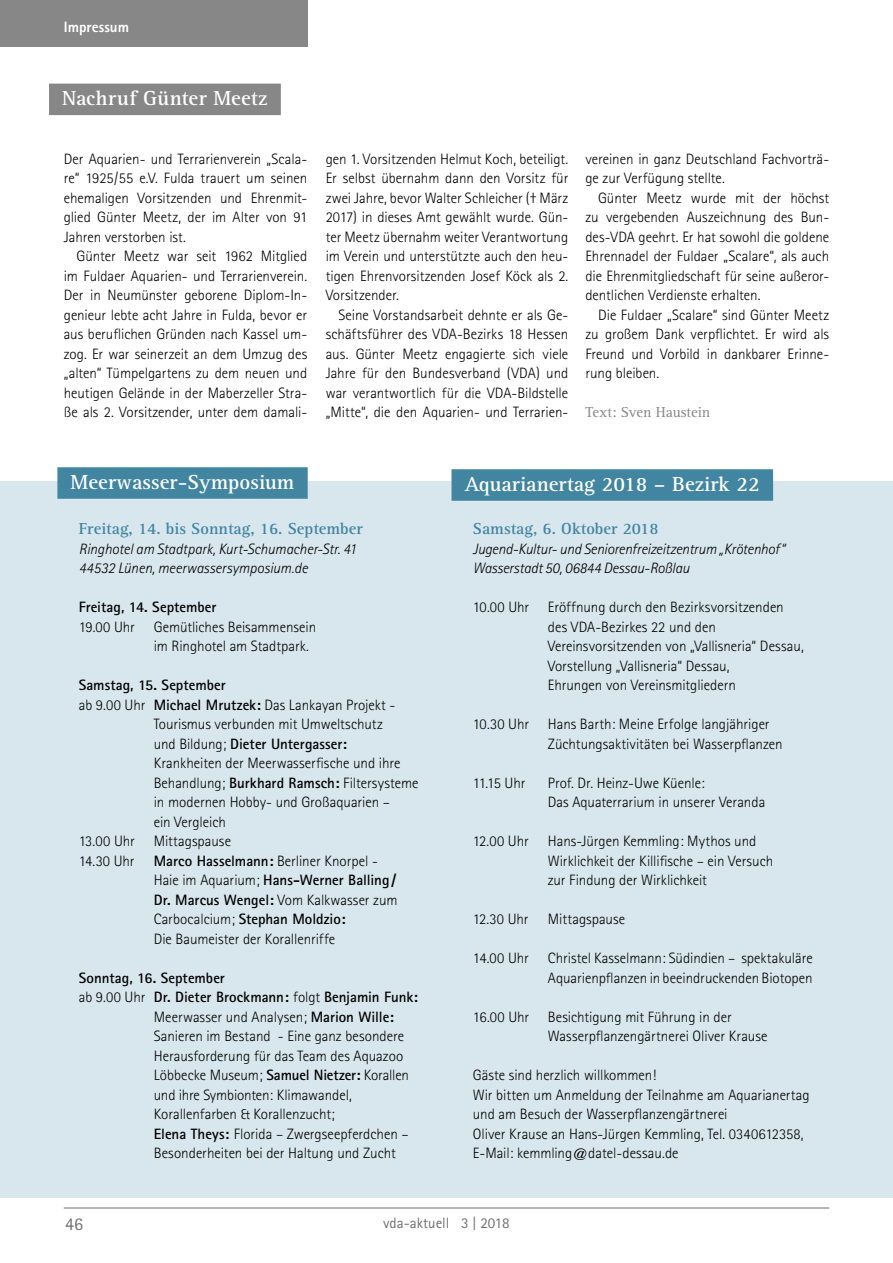
<style>
.page{position:relative;width:893px;height:1263px;background:#fff}
.page>*{position:absolute;margin:0;border:0;box-sizing:border-box;transform-origin:0 0}
.t1{font:700 21px "Rotis Serif";color:#fff}
.t2{font:18px "Rotis Sans Serif";color:#706f6f}
.t3{font:700 16.5px "Rotis Serif";color:#4185a0}
.t4{font:300 15px/19.5px "Rotis Sans Serif";letter-spacing:-.005em;color:#000}
.t5{font:italic 300 15px/19.5px "Rotis Sans Serif";letter-spacing:-.01em;color:#000}
.t6{font:700 15px "Rotis Sans Serif";color:#000}
.t7{font:15px "Rotis Sans Serif";color:#706f6f}
.t8{font:15px "Rotis Serif";letter-spacing:-.005em;color:#878787}
.t9{font:800 15px "Rotis Sans Serif";color:#fff}
.s1{font-weight:700}
.s2{font-weight:300}
</style>
<div class="page">
<hr style="left:64px;top:1208px;width:765px;height:1px;background:#706f6f">
<div style="left:0;top:481px;width:893px;height:716px;background:#d8e6ee"></div>
<div style="left:0;top:0;width:308px;height:47px;background:#878787"></div>
<div style="left:49px;top:84px;width:232px;height:31px;background:#878787"></div>
<div style="left:57px;top:467px;width:251px;height:32px;background:#4185a0"></div>
<div style="left:451px;top:469px;width:322px;height:32px;background:#4185a0"></div>
<p class="t9" style="left:64px;top:17px;width:67px">Impressum</p>
<h1 class="t1" style="left:62px;top:86px;width:207px">Nachruf Günter Meetz</h1>
<p class="t4" style="left:64px;top:149px;width:245px;text-align:justify">Der Aquarien- und Terrarienverein „Scala&shy;re“ 1925/55 e.V. Fulda trauert um seinen ehemaligen Vorsitzenden und Ehrenmit&shy;glied Günter Meetz, der im Alter von 91<br>Jahren verstorben ist.</p>
<p class="t4" style="left:64px;top:247px;width:245px;text-align:justify;text-indent:13px">Günter Meetz war seit 1962 Mitglied im Fuldaer Aquarien- und Terrarienverein.<br>Der in Neumünster geborene Diplom-In&shy;genieur lebte acht Jahre in Fulda, bevor er aus beruflichen Gründen nach Kassel um&shy;zog. Er war seinerzeit an dem Umzug des „alten“ Tümpelgartens zu dem neuen und heutigen Gelände in der Maberzeller Stra&shy;ße als 2. Vorsitzender, unter dem damali-</p>
<p class="t4" style="left:326px;top:149px;width:244px;text-align:justify">gen 1. Vorsitzenden Helmut Koch, beteiligt.<br>Er selbst übernahm dann den Vorsitz für zwei Jahre, bevor Walter Schleicher († März 2017) in dieses Amt gewählt wurde. Gün&shy;ter Meetz übernahm weiter Verantwortung im Verein und unterstützte auch den heu&shy;tigen Ehrenvorsitzenden Josef Köck als 2.<br>Vorsitzender.</p>
<p class="t4" style="left:326px;top:305px;width:244px;text-align:justify;text-indent:13px">Seine Vorstandsarbeit dehnte er als Ge&shy;schäftsführer des VDA-Bezirks 18 Hessen aus. Günter Meetz engagierte sich viele Jahre für den Bundesverband (VDA) und war verantwortlich für die VDA-Bildstelle „Mitte“, die den Aquarien- und Terrarien-</p>
<p class="t4" style="left:585px;top:149px;width:245px">vereinen in ganz Deutschland Fachvorträ&shy;ge zur Verfügung stellte.</p>
<p class="t4" style="left:585px;top:188px;width:245px;text-align:justify;text-indent:13px">Günter Meetz wurde mit der höchst zu vergebenden Auszeichnung des Bun&shy;des-VDA geehrt. Er hat sowohl die goldene Ehrennadel der Fuldaer „Scalare“, als auch die Ehrenmitgliedschaft für seine außeror&shy;dentlichen Verdienste erhalten.</p>
<p class="t4" style="left:585px;top:305px;width:245px;text-align:justify;text-indent:13px">Die Fuldaer „Scalare“ sind Günter Meetz zu großem Dank verpflichtet. Er wird als Freund und Vorbild in dankbarer Erinne&shy;rung bleiben.</p>
<p class="t8" style="left:585px;top:404px;width:126px">Text: Sven Haustein</p>
<h1 class="t1" style="left:71px;top:470px;width:225px">Meerwasser-Symposium</h1>
<h1 class="t1" style="left:465px;top:472px;width:297px">Aquarianertag 2018 – Bezirk 22</h1>
<p class="t3" style="left:79px;top:519px;width:286px">Freitag, 14. bis Sonntag, 16. September</p>
<p class="t5" style="left:79px;top:539px;width:279px">Ringhotel am Stadtpark, Kurt-Schumacher-Str. 41<br>44532 Lünen, meerwassersymposium.de</p>
<p class="t6" style="left:79px;top:598px;width:139px">Freitag, 14. September</p>
<p class="t4" style="left:79px;top:617px;width:58px">19.00 Uhr</p>
<p class="t4" style="left:154px;top:617px;width:164px">Gemütliches Beisammensein im Ringhotel am Stadtpark.</p>
<p class="t6" style="left:79px;top:676px;width:149px">Samstag, 15. September</p>
<p class="t4" style="left:79px;top:695px;width:318px">ab 9.00 Uhr <span class="s1">Michael Mrutzek:</span> Das Lankayan Projekt -</p>
<p class="t4" style="left:154px;top:715px;width:231px">Tourismus verbunden mit Umweltschutz</p>
<p class="t6" style="left:154px;top:734px;width:195px"><span class="s2">und Bildung;</span> Dieter Untergasser:</p>
<p class="t4" style="left:154px;top:754px;width:248px">Krankheiten der Meerwasserfische und ihre</p>
<p class="t4" style="left:154px;top:773px;width:266px">Behandlung; <span class="s1">Burkhard Ramsch:</span> Filtersysteme</p>
<p class="t4" style="left:154px;top:793px;width:238px">in modernen Hobby- und Großaquarien –</p>
<p class="t4" style="left:154px;top:812px;width:74px">ein Vergleich</p>
<p class="t4" style="left:79px;top:832px;width:58px">13.00 Uhr</p>
<p class="t4" style="left:154px;top:832px;width:79px">Mittagspause</p>
<p class="t4" style="left:79px;top:851px;width:57px">14.30 Uhr</p>
<p class="t4" style="left:154px;top:851px;width:245px"><span class="s1">Marco Hasselmann:</span> Berliner Knorpel - Haie im Aquarium; <span class="s1">Hans-Werner Balling / Dr. Marcus Wengel:</span> Vom Kalkwasser zum Carbocalcium; <span class="s1">Stephan Moldzio:<br></span>Die Baumeister der Korallenriffe</p>
<p class="t6" style="left:79px;top:968px;width:148px">Sonntag, 16. September</p>
<p class="t6" style="left:79px;top:988px;width:341px"><span class="s2">ab 9.00 Uhr</span> Dr. Dieter Brockmann: <span class="s2">folgt</span> Benjamin Funk:</p>
<p class="t4" style="left:154px;top:1007px;width:242px">Meerwasser und Analysen; <span class="s1">Marion Wille:</span></p>
<p class="t4" style="left:154px;top:1027px;width:252px">Sanieren im Bestand - Eine ganz besondere</p>
<p class="t4" style="left:154px;top:1046px;width:251px">Herausforderung für das Team des Aquazoo</p>
<p class="t4" style="left:154px;top:1066px;width:257px">Löbbecke Museum; <span class="s1">Samuel Nietzer:</span> Korallen</p>
<p class="t4" style="left:154px;top:1085px;width:200px">und ihre Symbionten: Klimawandel,</p>
<p class="t4" style="left:154px;top:1105px;width:182px">Korallenfarben &amp; Korallenzucht;</p>
<p class="t4" style="left:154px;top:1124px;width:256px"><span class="s1">Elena Theys:</span> Florida – Zwergseepferdchen –</p>
<p class="t4" style="left:154px;top:1144px;width:244px">Besonderheiten bei der Haltung und Zucht</p>
<p class="t3" style="left:473px;top:519px;width:187px">Samstag, 6. Oktober 2018</p>
<p class="t5" style="left:473px;top:539px;width:314px">Jugend-Kultur- und Seniorenfreizeitzentrum „Krötenhof“<br>Wasserstadt 50, 06844 Dessau-Roßlau</p>
<p class="t4" style="left:548px;top:598px;width:257px;text-indent:-75px">10.00 Uhr Eröffnung durch den Bezirksvorsitzenden des VDA-Bezirkes 22 und den Vereinsvorsitzenden von „Vallisneria“ Dessau, Vorstellung „Vallisneria“ Dessau,<br>Ehrungen von Vereinsmitgliedern</p>
<p class="t4" style="left:548px;top:715px;width:236px;text-indent:-75px">10.30 Uhr Hans Barth: Meine Erfolge langjähriger<br>Züchtungsaktivitäten bei Wasserpflanzen</p>
<p class="t4" style="left:473px;top:773px;width:54px">11.15 Uhr</p>
<p class="t4" style="left:548px;top:773px;width:219px">Prof. Dr. Heinz-Uwe Küenle:<br>Das Aquaterrarium in unserer Veranda</p>
<p class="t4" style="left:473px;top:832px;width:57px">12.00 Uhr</p>
<p class="t4" style="left:548px;top:832px;width:227px">Hans-Jürgen Kemmling: Mythos und<br>Wirklichkeit der Killifische – ein Versuch zur Findung der Wirklichkeit</p>
<p class="t4" style="left:473px;top:910px;width:57px">12.30 Uhr</p>
<p class="t4" style="left:548px;top:910px;width:79px">Mittagspause</p>
<p class="t4" style="left:473px;top:949px;width:58px">14.00 Uhr</p>
<p class="t4" style="left:548px;top:949px;width:266px">Christel Kasselmann: Südindien – spektakuläre<br>Aquarienpflanzen in beeindruckenden Biotopen</p>
<p class="t4" style="left:548px;top:1007px;width:221px;text-indent:-75px">16.00 Uhr Besichtigung mit Führung in der<br>Wasserpflanzengärtnerei Oliver Krause</p>
<p class="t4" style="left:473px;top:1066px;width:338px">Gäste sind herzlich willkommen!<br>Wir bitten um Anmeldung der Teilnahme am Aquarianertag und am Besuch der Wasserpflanzengärtnerei<br>Oliver Krause an Hans-Jürgen Kemmling, Tel. 0340612358, E-Mail: kemmling@datel-dessau.de</p>
<p class="t2" style="left:65px;top:1213px;width:19px">46</p>
<p class="t7" style="left:383px;top:1214px;width:128px">vda-aktuell 3 | 2018</p>
</div>
